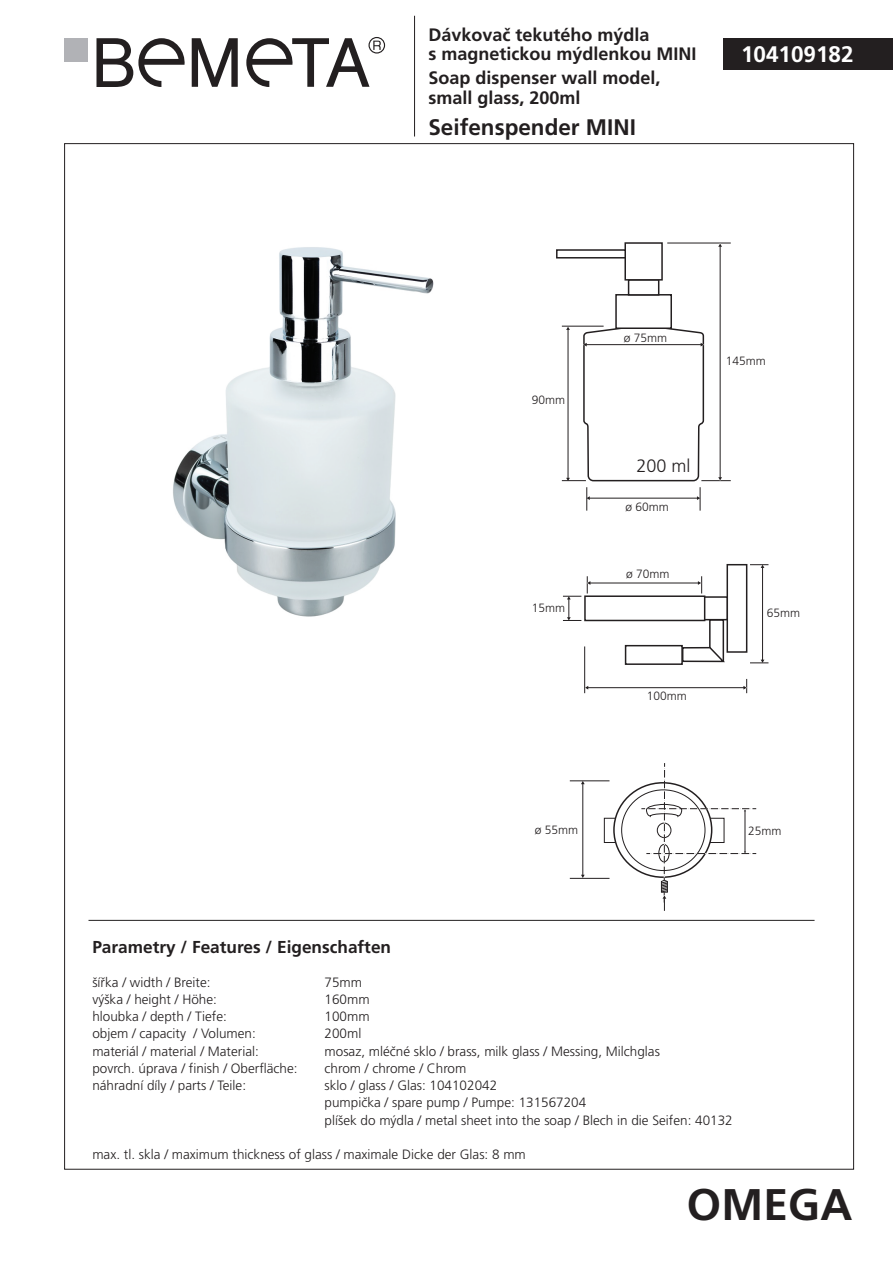
<style>
.page{position:relative;width:893px;height:1263px;background:#fff}
.page>*{position:absolute;margin:0;border:0;box-sizing:border-box;transform-origin:0 0}
.t1{font:700 44.25px "Frutiger CE";color:#231f20}
.t2{font:700 22.5px "Frutiger CE";color:#231f20}
.t3{font:700 22.5px "Frutiger CE";color:#fff}
.t4{font:700 18px/19.5px "Frutiger CE";color:#231f20}
.t5{font:300 18px "Frutiger CE";color:#231f20}
.t6{font:700 17.25px "Frutiger CE";color:#231f20}
.t7{font:300 13.5px/17.2px "Frutiger CE";color:#231f20}
.t8{font:300 12px "Frutiger CE";color:#231f20}
</style>
<div class="page">
<img style="left:173px;top:247px;width:261px;height:370px">
<div style="left:724px;top:38px;width:169px;height:32px;background:#231f20"></div>
<svg style="left:192px;top:38px;width:46px;height:49px"></svg>
<svg style="left:96px;top:38px;width:89px;height:49px"></svg>
<div style="left:65px;top:38px;width:23px;height:24px;background:#b1b2b6"></div>
<svg style="left:246px;top:37px;width:139px;height:50px"></svg>
<hr style="left:414px;top:16px;width:1px;height:121px;background:#231f20">
<hr style="left:667px;top:243px;width:64px;height:1px;background:#231f20">
<div style="left:615px;top:294px;width:57px;height:35px;background:#fff;border:2px solid #231f20"></div>
<div style="left:628px;top:279px;width:31px;height:17px;background:#fff;border:2px solid #231f20"></div>
<div style="left:624px;top:242px;width:39px;height:39px;background:#fff;border:2px solid #231f20"></div>
<hr style="left:701px;top:480px;width:30px;height:1px;background:#231f20">
<hr style="left:720px;top:246px;width:1px;height:232px;background:#231f20">
<svg style="left:562px;top:304px;width:143px;height:207px"></svg>
<hr style="left:584px;top:646px;width:1px;height:47px;background:#231f20">
<hr style="left:588px;top:687px;width:156px;height:1px;background:#231f20">
<svg style="left:743px;top:679px;width:4px;height:14px"></svg>
<div style="left:726px;top:564px;width:21px;height:89px;background:#fff;border:2px solid #231f20"></div>
<div style="left:702px;top:596px;width:26px;height:24px;background:#fff;border:2px solid #231f20"></div>
<div style="left:584px;top:595px;width:121px;height:26px;background:#fff;border:2px solid #231f20"></div>
<div style="left:604px;top:818px;width:120px;height:24px;background:#fff;border:1px solid #231f20"></div>
<hr style="left:762px;top:567px;width:1px;height:93px;background:#231f20">
<svg style="left:750px;top:564px;width:18px;height:4px"></svg>
<svg style="left:750px;top:660px;width:18px;height:4px"></svg>
<svg style="left:563px;top:596px;width:18px;height:25px"></svg>
<hr style="left:590px;top:583px;width:108px;height:1px;background:#231f20">
<svg style="left:587px;top:576px;width:3px;height:17px"></svg>
<svg style="left:698px;top:576px;width:4px;height:17px"></svg>
<hr style="left:583px;top:784px;width:1px;height:91px;background:#231f20">
<hr style="left:570px;top:878px;width:39px;height:1px;background:#231f20">
<hr style="left:570px;top:780px;width:39px;height:1px;background:#231f20">
<svg style="left:614px;top:783px;width:98px;height:94px"></svg>
<svg style="left:635px;top:763px;width:121px;height:148px"></svg>
<div style="left:709px;top:619px;width:15px;height:43px;background:#fff;border:2px solid #231f20"></div>
<svg style="left:683px;top:646px;width:44px;height:17px"></svg>
<div style="left:625px;top:645px;width:58px;height:20px;background:#fff;border:2px solid #231f20"></div>
<hr style="left:88px;top:920px;width:726px;height:1px;background:#231f20">
<div style="left:556px;top:249px;width:70px;height:10px;background:#fff;border:2px solid #231f20"></div>
<h3 class="t4" style="left:428px;top:25px;width:270px">Dávkovač tekutého mýdla<br>s magnetickou mýdlenkou MINI</h3>
<h3 class="t4" style="left:428px;top:68px;width:234px">Soap dispenser wall model, small glass, 200ml</h3>
<h2 class="t2" style="left:428px;top:115px;width:209px">Seifenspender MINI</h2>
<h2 class="t3" style="left:741px;top:42px;width:114px">104109182</h2>
<p class="t8" style="left:532px;top:393px;width:35px">90mm</p>
<p class="t8" style="left:532px;top:601px;width:35px">15mm</p>
<p class="t8" style="left:624px;top:331px;width:45px">ø 75mm</p>
<h3 class="t5" style="left:637px;top:456px;width:56px">200 ml</h3>
<p class="t8" style="left:625px;top:500px;width:45px">ø 60mm</p>
<p class="t8" style="left:626px;top:567px;width:45px">ø 70mm</p>
<p class="t8" style="left:647px;top:689px;width:42px">100mm</p>
<p class="t8" style="left:726px;top:354px;width:42px">145mm</p>
<p class="t8" style="left:767px;top:606px;width:35px">65mm</p>
<p class="t8" style="left:535px;top:823px;width:45px">ø 55mm</p>
<p class="t8" style="left:748px;top:824px;width:35px">25mm</p>
<p class="t6" style="left:92px;top:937px;width:300px">Parametry / Features / Eigenschaften</p>
<p class="t7" style="left:92px;top:973px;width:120px">šířka / width / Breite:</p>
<p class="t7" style="left:325px;top:973px;width:39px">75mm</p>
<p class="t7" style="left:92px;top:990px;width:126px">výška / height / Höhe:</p>
<p class="t7" style="left:325px;top:990px;width:47px">160mm</p>
<p class="t7" style="left:92px;top:1008px;width:136px">hloubka / depth / Tiefe:</p>
<p class="t7" style="left:325px;top:1008px;width:47px">100mm</p>
<p class="t7" style="left:92px;top:1025px;width:165px">objem / capacity / Volumen:</p>
<p class="t7" style="left:325px;top:1025px;width:38px">200ml</p>
<p class="t7" style="left:92px;top:1042px;width:168px">materiál / material / Material:</p>
<p class="t7" style="left:325px;top:1042px;width:337px">mosaz, mléčné sklo / brass, milk glass / Messing, Milchglas</p>
<p class="t7" style="left:92px;top:1059px;width:207px">povrch. úprava / finish / Oberfläche:</p>
<p class="t7" style="left:325px;top:1059px;width:143px">chrom / chrome / Chrom</p>
<p class="t7" style="left:92px;top:1077px;width:155px">náhradní díly / parts / Teile:</p>
<p class="t7" style="left:325px;top:1077px;width:410px">sklo / glass / Glas: 104102042<br>pumpička / spare pump / Pumpe: 131567204<br>plíšek do mýdla / metal sheet into the soap / Blech in die Seifen: 40132</p>
<p class="t7" style="left:92px;top:1146px;width:435px">max. tl. skla / maximum thickness of glass / maximale Dicke der Glas: 8 mm</p>
<h1 class="t1" style="left:687px;top:1179px;width:167px">OMEGA</h1>
</div>
